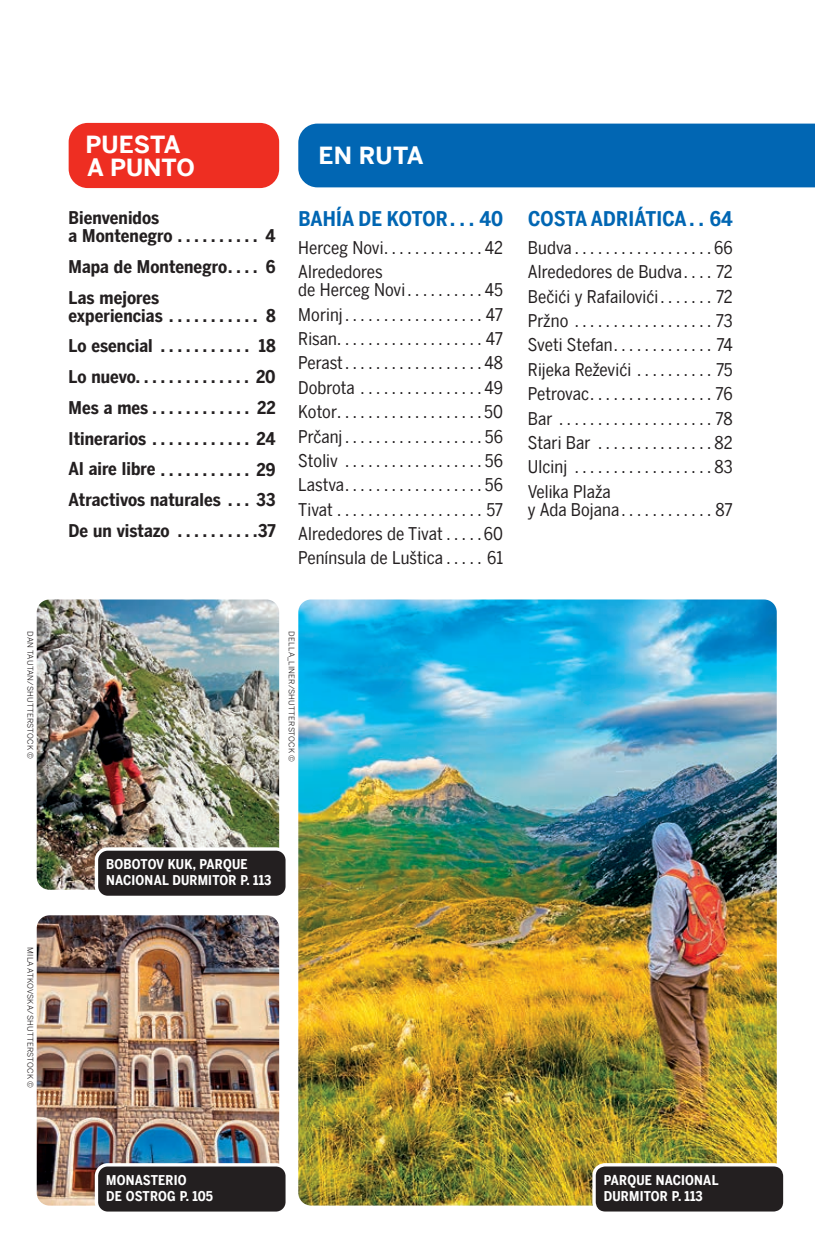
<style>
.page{position:relative;width:815px;height:1241px;background:#fff}
.page>*{position:absolute;margin:0;border:0;box-sizing:border-box;transform-origin:0 0}
.t1{font:700 23.62px/23.6px "LP Benton Sans";color:#fff}
.Contents_-_OTR_-_H1{font:700 20.25px "LP Benton Sans Cond";letter-spacing:.005em;color:#0166b3}
.Contents_-_OTR_-_H3{font:17.55px/18px "LP Benton Sans Cond";letter-spacing:.005em;color:#231f20}
.Contents{font:700 17.55px/18px "LP Benton Sans Cond";letter-spacing:.005em;color:#231f20}
.Contents_-_OTR_-_H3-2{font:17.55px "LP Benton Sans Cond";letter-spacing:-.015em;color:#231f20}
.t2{font:700 13.5px/15.8px "LP Benton Sans Cond";letter-spacing:.015em;color:#fff}
.t3{font:7.88px "LP Benton Sans";letter-spacing:.025em;color:#231f20}
</style>
<div class="page">
<div style="left:298px;top:124px;width:517px;height:63px;background:#0166b3"></div>
<div style="left:69px;top:123px;width:210px;height:65px;background:#ee2e22;border-radius:19px"></div>
<img style="left:298px;top:599px;width:479px;height:606px">
<div style="left:594px;top:1164px;width:191px;height:49px;background:#231f20;border-radius:11px"></div>
<div style="left:592px;top:1163px;width:194px;height:52px;border:3px solid #fff;border-radius:11px"></div>
<img style="left:37px;top:599px;width:242px;height:291px">
<div style="left:96px;top:849px;width:191px;height:48px;background:#231f20;border-radius:11px"></div>
<div style="left:95px;top:847px;width:194px;height:52px;border:3px solid #fff;border-radius:11px"></div>
<img style="left:37px;top:915px;width:242px;height:290px">
<div style="left:96px;top:1165px;width:191px;height:48px;background:#231f20;border-radius:11px"></div>
<div style="left:95px;top:1163px;width:194px;height:52px;border:3px solid #fff;border-radius:11px"></div>
<p class="t3" style="left:35px;top:631px;width:129px;rotate:90deg">DAN TAUTAN/SHUTTERSTOCK ©</p>
<p class="t1" style="left:86px;top:132px;width:111px">PUESTA<br>A PUNTO</p>
<p class="Contents" style="left:69px;top:208px;width:209px">Bienvenidos<br>a Montenegro . . . . . . . . . . 4</p>
<p class="Contents" style="left:69px;top:257px;width:208px">Mapa de Montenegro . . . 6</p>
<p class="Contents" style="left:69px;top:288px;width:209px">Las mejores<br>experiencias . . . . . . . . . . 8</p>
<p class="Contents" style="left:69px;top:337px;width:209px">Lo esencial . . . . . . . . . . . 18</p>
<p class="Contents" style="left:69px;top:368px;width:208px">Lo nuevo.............. 20</p>
<p class="Contents" style="left:69px;top:398px;width:208px">Mes a mes . . . . . . . . . . . 22</p>
<p class="Contents" style="left:69px;top:429px;width:208px">Itinerarios . . . . . . . . . . . 24</p>
<p class="Contents" style="left:69px;top:460px;width:208px">Al aire libre . . . . . . . . . . . 29</p>
<p class="Contents" style="left:69px;top:491px;width:208px">Atractivos naturales . . . 33</p>
<p class="Contents" style="left:69px;top:521px;width:208px">De un vistazo . . . . . . . . . 37</p>
<p class="t1" style="left:318px;top:144px;width:107px">EN RUTA</p>
<p class="Contents_-_OTR_-_H1" style="left:298px;top:204px;width:206px">BAHÍA DE KOTOR . . . 40</p>
<p class="Contents_-_OTR_-_H3" style="left:298px;top:238px;width:206px">Herceg Novi . . . . . . . . . . . . 42</p>
<p class="Contents_-_OTR_-_H3" style="left:298px;top:263px;width:206px">Alrededores<br>de Herceg Novi . . . . . . . . . 45</p>
<p class="Contents_-_OTR_-_H3" style="left:298px;top:305px;width:206px">Morinj . . . . . . . . . . . . . . . . . . 47</p>
<p class="Contents_-_OTR_-_H3" style="left:298px;top:329px;width:206px">Risan . . . . . . . . . . . . . . . . . . . 47</p>
<p class="Contents_-_OTR_-_H3" style="left:298px;top:354px;width:206px">Perast . . . . . . . . . . . . . . . . . 48</p>
<p class="Contents_-_OTR_-_H3" style="left:298px;top:378px;width:206px">Dobrota . . . . . . . . . . . . . . . 49</p>
<p class="Contents_-_OTR_-_H3" style="left:298px;top:403px;width:206px">Kotor . . . . . . . . . . . . . . . . . . 50</p>
<p class="Contents_-_OTR_-_H3" style="left:298px;top:427px;width:206px">Prčanj . . . . . . . . . . . . . . . . . 56</p>
<p class="Contents_-_OTR_-_H3" style="left:298px;top:451px;width:206px">Stoliv . . . . . . . . . . . . . . . . . 56</p>
<p class="Contents_-_OTR_-_H3" style="left:298px;top:476px;width:206px">Lastva . . . . . . . . . . . . . . . . . 56</p>
<p class="Contents_-_OTR_-_H3" style="left:298px;top:500px;width:206px">Tivat . . . . . . . . . . . . . . . . . . . 57</p>
<p class="Contents_-_OTR_-_H3" style="left:298px;top:525px;width:206px">Alrededores de Tivat . . . . 60</p>
<p class="Contents_-_OTR_-_H3" style="left:298px;top:549px;width:206px">Península de Luštica . . . . . 61</p>
<p class="Contents_-_OTR_-_H1" style="left:528px;top:204px;width:206px">COSTA ADRIÁTICA . . 64</p>
<p class="Contents_-_OTR_-_H3" style="left:528px;top:238px;width:206px">Budva . . . . . . . . . . . . . . . . . 66</p>
<p class="Contents_-_OTR_-_H3" style="left:528px;top:263px;width:206px">Alrededores de Budva . . . . 72</p>
<p class="Contents_-_OTR_-_H3" style="left:528px;top:287px;width:206px">Bečići y Rafailovići . . . . . . . 72</p>
<p class="Contents_-_OTR_-_H3" style="left:528px;top:311px;width:206px">Pržno . . . . . . . . . . . . . . . . . . 73</p>
<p class="Contents_-_OTR_-_H3" style="left:528px;top:336px;width:206px">Sveti Stefan . . . . . . . . . . . . . 74</p>
<p class="Contents_-_OTR_-_H3" style="left:528px;top:360px;width:206px">Rijeka Reževići . . . . . . . . . . 75</p>
<p class="Contents_-_OTR_-_H3-2" style="left:528px;top:383px;width:206px">Petrovac . . . . . . . . . . . . . . . . 76</p>
<p class="Contents_-_OTR_-_H3" style="left:528px;top:409px;width:206px">Bar . . . . . . . . . . . . . . . . . . . . 78</p>
<p class="Contents_-_OTR_-_H3" style="left:528px;top:433px;width:206px">Stari Bar . . . . . . . . . . . . . . 82</p>
<p class="Contents_-_OTR_-_H3" style="left:528px;top:458px;width:206px">Ulcinj . . . . . . . . . . . . . . . . . 83</p>
<p class="Contents_-_OTR_-_H3" style="left:528px;top:482px;width:206px">Velika Plaža<br>y Ada Bojana . . . . . . . . . . . . 87</p>
<p class="t3" style="left:297px;top:631px;width:132px;rotate:90deg">DELLA_LINER/SHUTTERSTOCK ©</p>
<p class="t3" style="left:35px;top:947px;width:142px;rotate:90deg">MILA ATKOVSKA/SHUTTERSTOCK ©</p>
<p class="t2" style="left:106px;top:856px;width:167px">BOBOTOV KUK, PARQUE<br>NACIONAL DURMITOR P. 113</p>
<p class="t2" style="left:106px;top:1172px;width:108px">MONASTERIO<br>DE OSTROG P. 105</p>
<p class="t2" style="left:604px;top:1172px;width:116px">PARQUE NACIONAL<br>DURMITOR P. 113</p>
</div>
